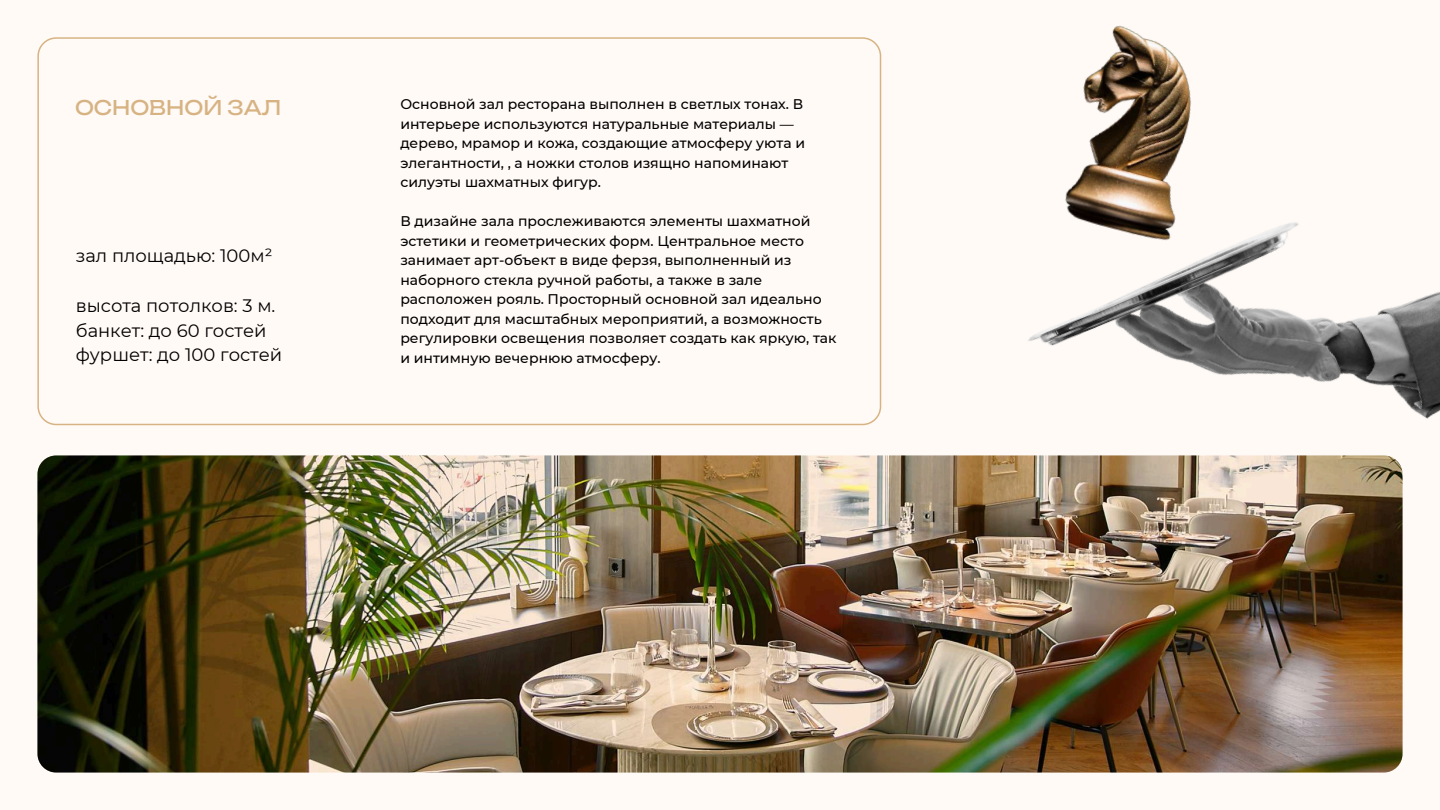
<style>
.page{position:relative;width:1440px;height:810px;background:#fffaf6}
.page>*{position:absolute;margin:0;border:0;box-sizing:border-box;transform-origin:0 0}
.t1{font:20px "Unbounded";color:#d7b383}
.t2{font:18px/24.8px "Montserrat";color:#000}
.t3{font:500 14px/19.5px "Montserrat";color:#000}
</style>
<div class="page">
<img style="left:37px;top:455px;width:1365px;height:318px;border-radius:19px">
<svg style="left:37px;top:37px;width:844px;height:388px"></svg>
<img style="left:881px;top:54px;width:559px;height:605px">
<img style="left:1023px;top:25px;width:231px;height:252px">
<h1 class="t1" style="left:75px;top:95px;width:208px">ОСНОВНОЙ ЗАЛ</h1>
<p class="t2" style="left:76px;top:244px;width:198px">зал площадью: 100м²</p>
<p class="t2" style="left:76px;top:293px;width:208px">высота потолков: 3 м. банкет: до 60 гостей фуршет: до 100 гостей</p>
<p class="t3" style="left:400px;top:94px;width:406px">Основной зал ресторана выполнен в светлых тонах. В интерьере используются натуральные материалы — дерево, мрамор и кожа, создающие атмосферу уюта и элегантности, , а ножки столов изящно напоминают силуэты шахматных фигур.</p>
<p class="t3" style="left:400px;top:211px;width:438px">В дизайне зала прослеживаются элементы шахматной эстетики и геометрических форм. Центральное место занимает арт-объект в виде ферзя, выполненный из наборного стекла ручной работы, а также в зале расположен рояль. Просторный основной зал идеально подходит для масштабных мероприятий, а возможность регулировки освещения позволяет создать как яркую, так и интимную вечернюю атмосферу.</p>
</div>
